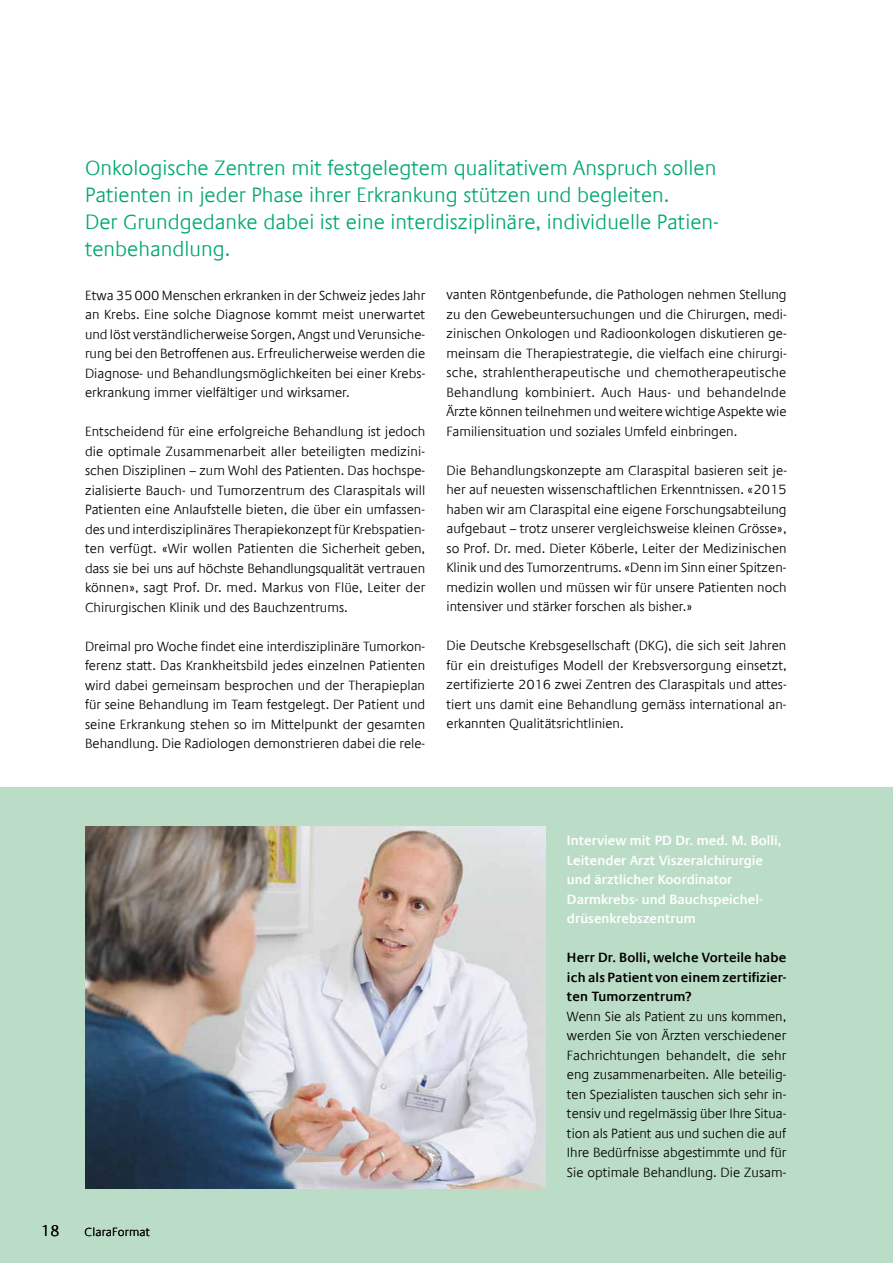
<style>
.page{position:relative;width:893px;height:1263px;background:#fff}
.page>*{position:absolute;margin:0;border:0;box-sizing:border-box;transform-origin:0 0}
.t1{font:300 21px/27px "Praxis Com";color:#00a870}
.t2{font:300 15.75px "Praxis Com";color:#000}
.t3{font:300 13.5px/19.5px "Praxis Com";color:#000;text-align:justify}
.t4{font:600 13.5px/19.5px "Praxis Com";color:#fff}
.t5{font:600 13.5px/19.5px "Praxis Com";letter-spacing:.01em;color:#000;text-align:justify}
.t6{font:300 12px "Praxis Com";letter-spacing:.015em;color:#000}
</style>
<div class="page">
<div style="left:0;top:787px;width:893px;height:476px;background:#bbddc7"></div>
<img style="left:85px;top:826px;width:461px;height:363px">
<h1 class="t1" style="left:85px;top:154px;width:635px">Onkologische Zentren mit festgelegtem qualitativem Anspruch sollen Patienten in jeder Phase ihrer Erkrankung stützen und begleiten.<br>Der Grundgedanke dabei ist eine interdisziplinäre, individuelle Patien&shy;tenbehandlung.</h1>
<p class="t3" style="left:85px;top:285px;width:342px">Etwa 35000 Menschen erkranken in der Schweiz jedes Jahr an Krebs. Eine solche Diagnose kommt meist unerwartet und löst verständlicherweise Sorgen, Angst und Verunsiche&shy;rung bei den Betroffenen aus. Erfreulicherweise werden die Diagnose- und Behandlungsmöglichkeiten bei einer Krebs&shy;erkrankung immer vielfältiger und wirksamer.</p>
<p class="t3" style="left:85px;top:422px;width:342px">Entscheidend für eine erfolgreiche Behandlung ist jedoch die optimale Zusammenarbeit aller beteiligten medizini&shy;schen Disziplinen – zum Wohl des Patienten. Das hochspe&shy;zialisierte Bauch- und Tumorzentrum des Claraspitals will Patienten eine Anlaufstelle bieten, die über ein umfassen&shy;des und interdisziplinäres Therapiekonzept für Krebspatien&shy;ten verfügt. «Wir wollen Patienten die Sicherheit geben, dass sie bei uns auf höchste Behandlungsqualität vertrauen können», sagt Prof. Dr. med. Markus von Flüe, Leiter der Chirurgischen Klinik und des Bauchzentrums.</p>
<p class="t3" style="left:85px;top:636px;width:342px">Dreimal pro Woche findet eine interdisziplinäre Tumorkon&shy;ferenz statt. Das Krankheitsbild jedes einzelnen Patienten wird dabei gemeinsam besprochen und der Therapieplan für seine Behandlung im Team festgelegt. Der Patient und seine Erkrankung stehen so im Mittelpunkt der gesamten Behandlung. Die Radiologen demonstrieren dabei die rele-</p>
<p class="t3" style="left:446px;top:285px;width:342px">vanten Röntgenbefunde, die Pathologen nehmen Stellung zu den Gewebeuntersuchungen und die Chirurgen, medi&shy;zinischen Onkologen und Radioonkologen diskutieren ge&shy;meinsam die Therapiestrategie, die vielfach eine chirurgi&shy;sche, strahlentherapeutische und chemotherapeutische Behandlung kombiniert. Auch Haus- und behandelnde Ärzte können teilnehmen und weitere wichtige Aspekte wie Familiensituation und soziales Umfeld einbringen.</p>
<p class="t3" style="left:446px;top:461px;width:342px">Die Behandlungskonzepte am Claraspital basieren seit je&shy;her auf neuesten wissenschaftlichen Erkenntnissen. «2015 haben wir am Claraspital eine eigene Forschungsabteilung aufgebaut – trotz unserer vergleichsweise kleinen Grösse», so Prof. Dr. med. Dieter Köberle, Leiter der Medizinischen Klinik und des Tumorzentrums. «Denn im Sinn einer Spitzen&shy;medizin wollen und müssen wir für unsere Patienten noch intensiver und stärker forschen als bisher.»</p>
<p class="t3" style="left:446px;top:636px;width:342px">Die Deutsche Krebsgesellschaft (DKG), die sich seit Jahren für ein dreistufiges Modell der Krebsversorgung einsetzt, zertifizierte 2016 zwei Zentren des Claraspitals und attes&shy;tiert uns damit eine Behandlung gemäss international an&shy;erkannten Qualitätsrichtlinien.</p>
<p class="t2" style="left:40px;top:1221px;width:21px">18</p>
<p class="t6" style="left:85px;top:1224px;width:67px">ClaraFormat</p>
<p class="t4" style="left:567px;top:831px;width:216px">Interview mit PD Dr. med. M. Bolli,<br>Leitender Arzt Viszeralchirurgie und ärztlicher Koordinator<br>Darmkrebs- und Bauchspeichel&shy;drüsenkrebszentrum</p>
<p class="t5" style="left:567px;top:948px;width:221px">Herr Dr. Bolli, welche Vorteile habe ich als Patient von einem zertifizier&shy;ten Tumorzentrum?</p>
<p class="t3" style="left:567px;top:1007px;width:221px">Wenn Sie als Patient zu uns kommen, werden Sie von Ärzten verschiedener Fachrichtungen behandelt, die sehr eng zusammenarbeiten. Alle beteilig&shy;ten Spezialisten tauschen sich sehr in&shy;tensiv und regelmässig über Ihre Situa&shy;tion als Patient aus und suchen die auf Ihre Bedürfnisse abgestimmte und für Sie optimale Behandlung. Die Zusam-</p>
</div>
